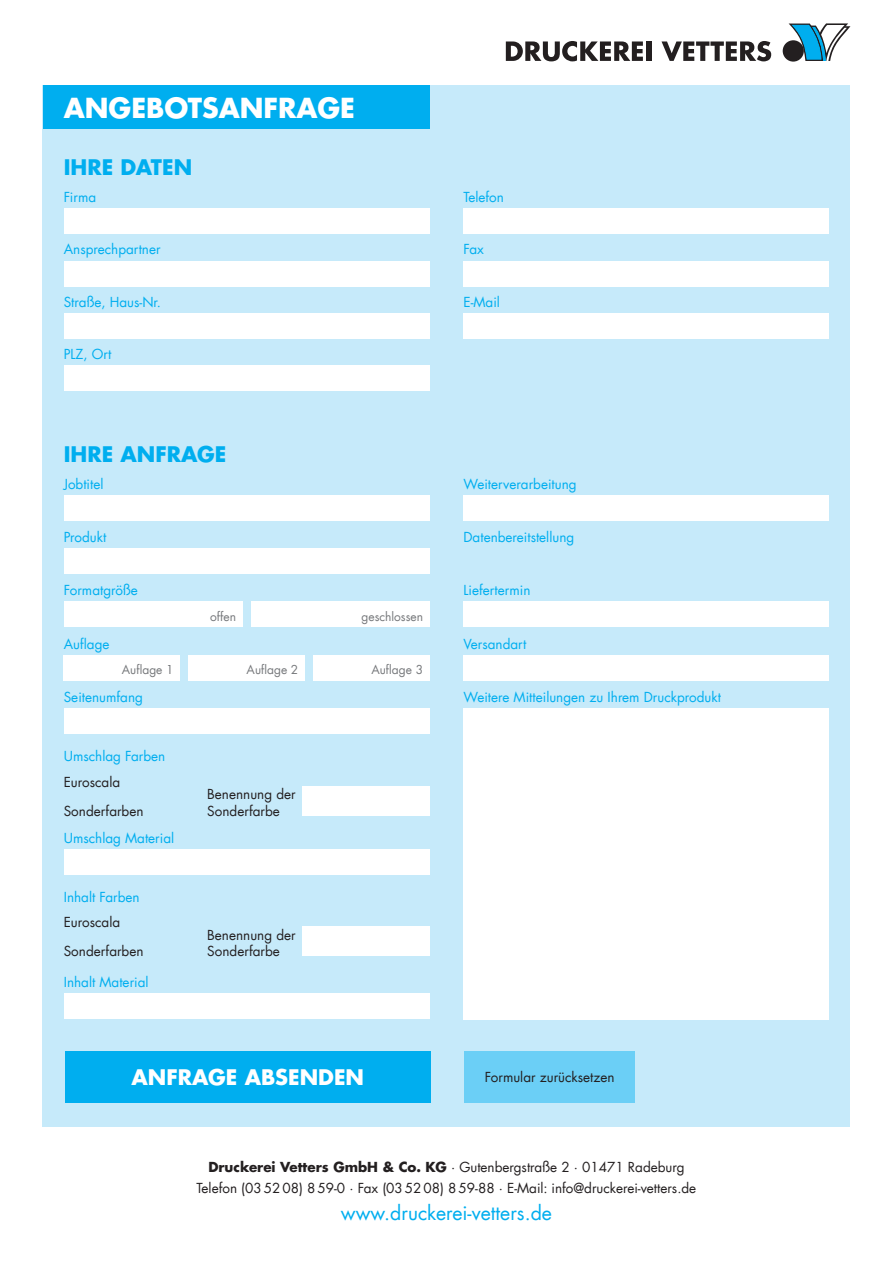
<style>
.page{position:relative;width:893px;height:1263px;background:#fff}
.page>*{position:absolute;margin:0;border:0;box-sizing:border-box;transform-origin:0 0}
.t1{font:700 27px "Futura Com";color:#fff}
.t2{font:700 21px "Futura Com";color:#00aeef}
.t3{font:700 21px "Futura Com";color:#fff}
.t4{font:19.5px "Futura Com";color:#00aeef}
.t5{font:13.5px "Futura Com";color:#00aeef}
.t6{font:13.5px/29px "Futura Com";color:#231f20}
.t7{font:12px "Futura Com";color:#76787b}
.s1{font-weight:700}
</style>
<div class="page">
<svg style="left:506px;top:41px;width:137px;height:20px"></svg>
<div style="left:646px;top:41px;width:5px;height:20px;background:#231f20"></div>
<svg style="left:661px;top:41px;width:110px;height:20px"></svg>
<div style="left:783px;top:40px;width:21px;height:22px;background:#231f20;border-radius:50%"></div>
<svg style="left:789px;top:23px;width:61px;height:38px"></svg>
<div style="left:43px;top:85px;width:807px;height:1042px;background:#c6eafa"></div>
<div style="left:43px;top:85px;width:386px;height:44px;background:#00aeef"></div>
<div style="left:64px;top:208px;width:365px;height:26px;background:#fff"></div>
<div style="left:463px;top:208px;width:366px;height:26px;background:#fff"></div>
<div style="left:463px;top:261px;width:366px;height:25px;background:#fff"></div>
<div style="left:463px;top:313px;width:366px;height:26px;background:#fff"></div>
<div style="left:64px;top:313px;width:365px;height:26px;background:#fff"></div>
<div style="left:64px;top:261px;width:365px;height:25px;background:#fff"></div>
<div style="left:64px;top:366px;width:365px;height:25px;background:#fff"></div>
<div style="left:64px;top:495px;width:365px;height:26px;background:#fff"></div>
<div style="left:463px;top:495px;width:366px;height:26px;background:#fff"></div>
<div style="left:463px;top:602px;width:366px;height:25px;background:#fff"></div>
<div style="left:64px;top:549px;width:365px;height:25px;background:#fff"></div>
<div style="left:463px;top:655px;width:366px;height:25px;background:#fff"></div>
<div style="left:463px;top:708px;width:366px;height:311px;background:#fff"></div>
<div style="left:64px;top:708px;width:365px;height:25px;background:#fff"></div>
<div style="left:64px;top:850px;width:365px;height:25px;background:#fff"></div>
<div style="left:64px;top:993px;width:365px;height:26px;background:#fff"></div>
<div style="left:64px;top:655px;width:116px;height:25px;background:#fff"></div>
<div style="left:189px;top:655px;width:116px;height:25px;background:#fff"></div>
<div style="left:313px;top:655px;width:116px;height:25px;background:#fff"></div>
<div style="left:64px;top:602px;width:178px;height:25px;background:#fff"></div>
<div style="left:251px;top:602px;width:178px;height:25px;background:#fff"></div>
<div style="left:302px;top:786px;width:127px;height:30px;background:#fff"></div>
<div style="left:302px;top:926px;width:127px;height:30px;background:#fff"></div>
<div style="left:65px;top:1051px;width:366px;height:51px;background:#00aeef"></div>
<div style="left:465px;top:1051px;width:170px;height:51px;background:#6bcff6"></div>
<h1 class="t1" style="left:64px;top:87px;width:293px">ANGEBOTSANFRAGE</h1>
<h2 class="t2" style="left:64px;top:151px;width:130px">IHRE DATEN</h2>
<p class="t5" style="left:64px;top:188px;width:34px">Firma</p>
<p class="t5" style="left:463px;top:188px;width:42px">Telefon</p>
<p class="t5" style="left:64px;top:240px;width:98px">Ansprechpartner</p>
<p class="t5" style="left:463px;top:240px;width:22px">Fax</p>
<p class="t5" style="left:64px;top:293px;width:99px">Straße, Haus-Nr.</p>
<p class="t5" style="left:463px;top:293px;width:38px">E-Mail</p>
<p class="t5" style="left:64px;top:345px;width:49px">PLZ, Ort</p>
<h2 class="t2" style="left:64px;top:438px;width:164px">IHRE ANFRAGE</h2>
<p class="t5" style="left:64px;top:475px;width:41px">Jobtitel</p>
<p class="t5" style="left:463px;top:475px;width:115px">Weiterverarbeitung</p>
<p class="t5" style="left:64px;top:528px;width:44px">Produkt</p>
<p class="t5" style="left:463px;top:528px;width:112px">Datenbereitstellung</p>
<p class="t5" style="left:64px;top:581px;width:76px">Formatgröße</p>
<p class="t5" style="left:64px;top:634px;width:47px">Auflage</p>
<p class="t7" style="left:210px;top:608px;width:27px">offen</p>
<p class="t7" style="left:361px;top:608px;width:63px">geschlossen</p>
<p class="t7" style="left:122px;top:661px;width:53px">Auflage 1</p>
<p class="t7" style="left:247px;top:661px;width:53px">Auflage 2</p>
<p class="t7" style="left:371px;top:661px;width:53px">Auflage 3</p>
<p class="t5" style="left:463px;top:581px;width:69px">Liefertermin</p>
<p class="t5" style="left:463px;top:634px;width:64px">Versandart</p>
<p class="t5" style="left:64px;top:687px;width:81px">Seitenumfang</p>
<p class="t5" style="left:463px;top:687px;width:259px">Weitere Mitteilungen zu Ihrem Druckprodukt</p>
<p class="t5" style="left:64px;top:747px;width:103px">Umschlag Farben</p>
<p class="t6" style="left:64px;top:767px;width:81px">Euroscala<br>Sonderfarben</p>
<p class="t5" style="left:64px;top:829px;width:112px">Umschlag Material</p>
<p class="t5" style="left:64px;top:887px;width:77px">Inhalt Farben</p>
<p class="t6" style="left:64px;top:907px;width:81px">Euroscala<br>Sonderfarben</p>
<p class="t5" style="left:64px;top:973px;width:86px">Inhalt Material</p>
<p class="t6" style="left:207px;top:786px;width:90px;line-height:16.2px">Benennung der<br>Sonderfarbe</p>
<p class="t6" style="left:207px;top:926px;width:90px;line-height:16.2px">Benennung der<br>Sonderfarbe</p>
<h2 class="t3" style="left:132px;top:1061px;width:234px">ANFRAGE ABSENDEN</h2>
<p class="t6" style="left:485px;top:1062px;width:131px">Formular zurücksetzen</p>
<p class="t6" style="left:197px;top:1157px;width:501px;line-height:21px;text-align:center"><span class="s1">Druckerei Vetters GmbH &amp; Co. KG</span> · Gutenbergstraße 2 · 01471 Radeburg<br>Telefon (035208) 859-0 · Fax (035208) 859-88 · E-Mail: info@druckerei-vetters.de</p>
<h3 class="t4" style="left:341px;top:1200px;width:213px">www.druckerei-vetters.de</h3>
</div>
